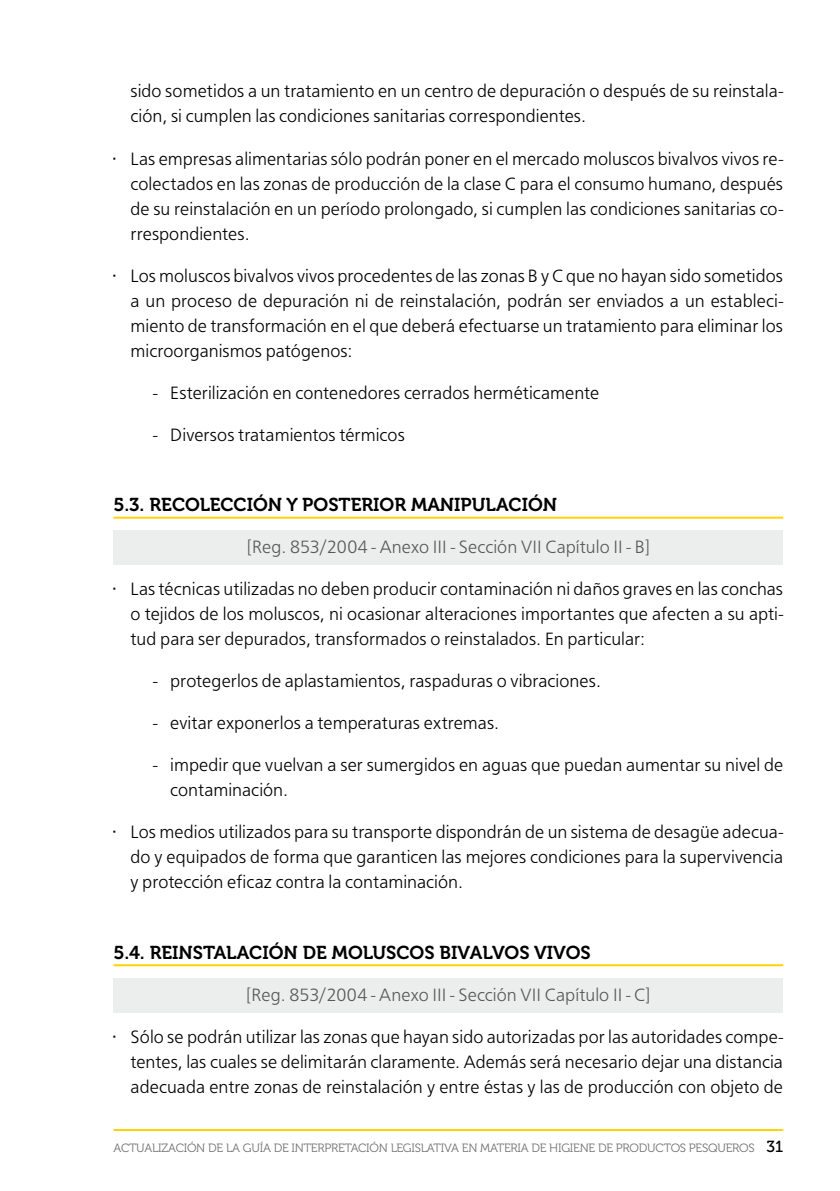
<style>
.page{position:relative;width:840px;height:1191px;background:#fff}
.page>*{position:absolute;margin:0;border:0;box-sizing:border-box;transform-origin:0 0}
.t1{font:18.6px/25px "Frutiger";color:#000;text-align:justify}
.t2{font:18.6px "Frutiger";letter-spacing:.005em;color:#58585a}
.t3{font:18.6px "Museo 700";color:#000}
.t4{font:12px "Museo 300";letter-spacing:-.02em;color:#707172}
.s1{font-family:"Museo 500";font-size:16px;color:#000}
</style>
<div class="page">
<hr style="left:113px;top:1129px;width:669px;height:2px;background:#ffd300">
<div style="left:113px;top:978px;width:669px;height:34px;background:#eceded"></div>
<div style="left:113px;top:530px;width:669px;height:34px;background:#eceded"></div>
<hr style="left:113px;top:516px;width:669px;height:2px;background:#ffd300">
<hr style="left:113px;top:964px;width:669px;height:2px;background:#ffd300">
<p class="t1" style="left:130px;top:80px;width:653px">sido sometidos a un tratamiento en un centro de depuración o después de su reinstala&shy;ción, si cumplen las condiciones sanitarias correspondientes.</p>
<p class="t1" style="left:130px;top:147px;width:653px;text-indent:-17px">· Las empresas alimentarias sólo podrán poner en el mercado moluscos bivalvos vivos re&shy;colectados en las zonas de producción de la clase C para el consumo humano, después de su reinstalación en un período prolongado, si cumplen las condiciones sanitarias co&shy;rrespondientes.</p>
<p class="t1" style="left:130px;top:264px;width:653px;text-indent:-17px">· Los moluscos bivalvos vivos procedentes de las zonas B y C que no hayan sido sometidos a un proceso de depuración ni de reinstalación, podrán ser enviados a un estableci&shy;miento de transformación en el que deberá efectuarse un tratamiento para eliminar los microorganismos patógenos:</p>
<p class="t1" style="left:153px;top:381px;width:447px">- Esterilización en contenedores cerrados herméticamente</p>
<p class="t1" style="left:153px;top:423px;width:253px">- Diversos tratamientos térmicos</p>
<p class="t3" style="left:113px;top:494px;width:445px">5.3. RECOLECCIÓN Y POSTERIOR MANIPULACIÓN</p>
<p class="t2" style="left:246px;top:534px;width:404px">[Reg. 853/2004 - Anexo III - Sección VII Capítulo II - B]</p>
<p class="t1" style="left:130px;top:578px;width:653px;text-indent:-17px">· Las técnicas utilizadas no deben producir contaminación ni daños graves en las conchas o tejidos de los moluscos, ni ocasionar alteraciones importantes que afecten a su apti&shy;tud para ser depurados, transformados o reinstalados. En particular:</p>
<p class="t1" style="left:153px;top:670px;width:449px">- protegerlos de aplastamientos, raspaduras o vibraciones.</p>
<p class="t1" style="left:153px;top:712px;width:347px">- evitar exponerlos a temperaturas extremas.</p>
<p class="t1" style="left:170px;top:754px;width:614px;text-indent:-17px">- impedir que vuelvan a ser sumergidos en aguas que puedan aumentar su nivel de contaminación.</p>
<p class="t1" style="left:130px;top:821px;width:653px;text-indent:-17px">· Los medios utilizados para su transporte dispondrán de un sistema de desagüe adecua&shy;do y equipados de forma que garanticen las mejores condiciones para la supervivencia y protección eficaz contra la contaminación.</p>
<p class="t3" style="left:113px;top:941px;width:478px">5.4. REINSTALACIÓN DE MOLUSCOS BIVALVOS VIVOS</p>
<p class="t2" style="left:246px;top:982px;width:405px">[Reg. 853/2004 - Anexo III - Sección VII Capítulo II - C]</p>
<p class="t1" style="left:130px;top:1025px;width:653px;text-indent:-17px">· Sólo se podrán utilizar las zonas que hayan sido autorizadas por las autoridades compe&shy;tentes, las cuales se delimitarán claramente. Además será necesario dejar una distancia adecuada entre zonas de reinstalación y entre éstas y las de producción con objeto de</p>
<p class="t4" style="left:113px;top:1141px;width:670px">ACTUALIZACIÓN DE LA GUÍA DE INTERPRETACIÓN LEGISLATIVA EN MATERIA DE HIGIENE DE PRODUCTOS PESQUEROS <span class="s1">31</span></p>
</div>
